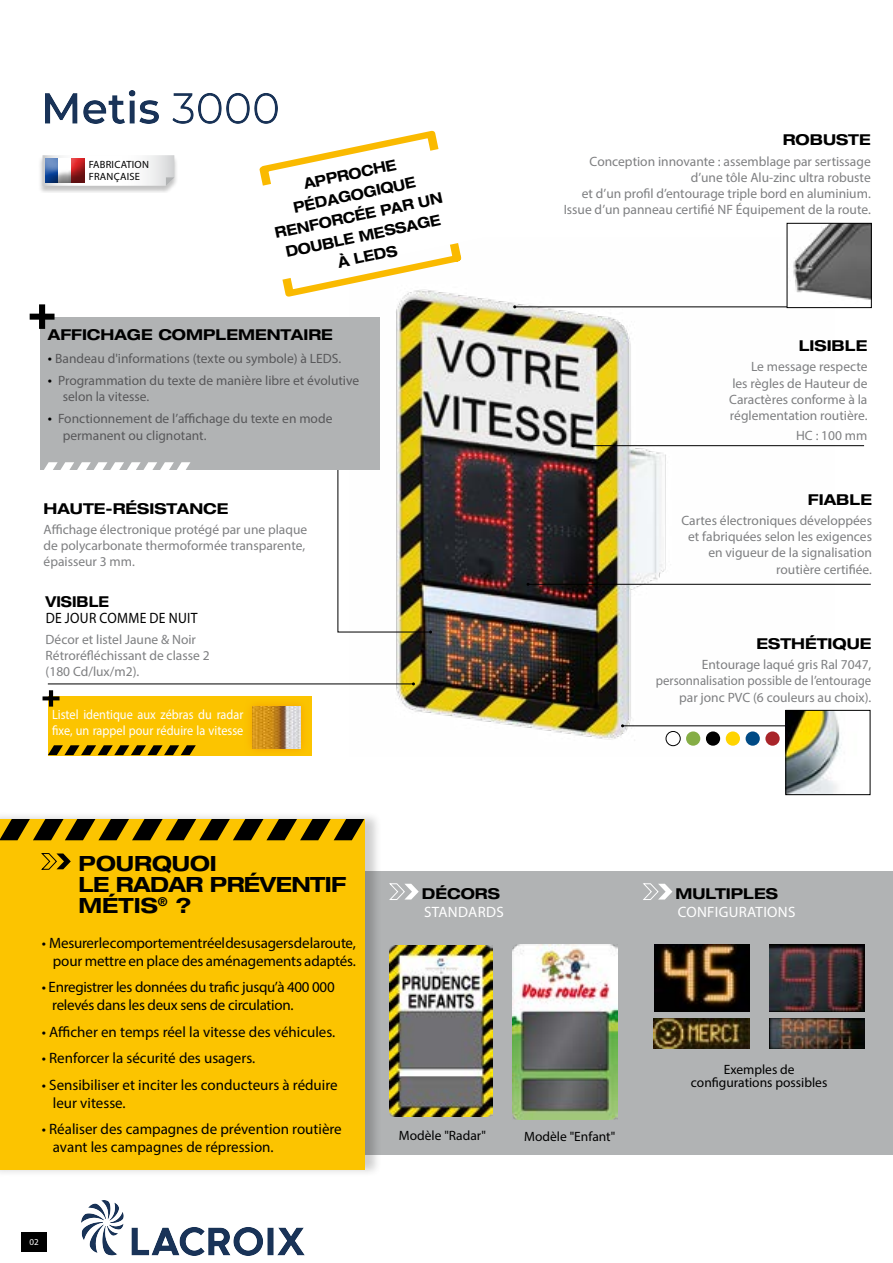
<style>
.page{position:relative;width:893px;height:1263px;background:#fff}
.page>*{position:absolute;margin:0;border:0;box-sizing:border-box;transform-origin:0 0}
.t1{font:700 expanded 21px/21px "Helvetica Neue LT Pro";letter-spacing:-.03em;color:#000}
.t2{font:15px/18px "Myriad Pro";letter-spacing:-.005em;color:#000}
.t3{font:700 expanded 15px "Helvetica Neue LT Pro";color:#000}
.t4{font:700 expanded 15px/21px "Helvetica Neue LT Pro";color:#000;text-align:center;scale:.91 1}
.t5{font:15px "Myriad Pro";letter-spacing:.02em;color:#fff}
.t6{font:15px "Myriad Pro";letter-spacing:.02em;color:#000;scale:.91 1}
.t7{font:13.5px/16.2px "Myriad Pro";color:#7e7f81;text-align:right}
.t8{font:13.5px/16.2px "Myriad Pro";color:#58585a}
.t9{font:13.5px/16.2px "Myriad Pro";color:#fff;scale:.91 1}
.t10{font:13.5px/13.5px "Myriad Pro";color:#000;text-align:center}
.t11{font:10.5px/11.7px "Myriad Pro";letter-spacing:.02em;color:#000}
.t12{font:9px "Myriad Pro";color:#fff}
.s1{font-size:15px;color:#000}
</style>
<div class="page">
<img style="left:349px;top:237px;width:486px;height:510px">
<div style="left:21px;top:1232px;width:26px;height:19px;background:#000"></div>
<hr style="left:622px;top:725px;width:163px;height:1px;background:#000">
<img style="left:787px;top:712px;width:55px;height:81px">
<div style="left:785px;top:710px;width:85px;height:85px;border:1px solid #000"></div>
<hr style="left:515px;top:306px;width:286px;height:1px;background:#000">
<img style="left:789px;top:225px;width:81px;height:81px">
<div style="left:787px;top:223px;width:85px;height:85px;border:1px solid #000"></div>
<hr style="left:573px;top:445px;width:291px;height:1px;background:#000">
<div style="left:39px;top:156px;width:139px;height:37px;background:#000;opacity:.24"></div>
<svg style="left:43px;top:155px;width:131px;height:31px"></svg>
<div style="left:38px;top:146px;width:64px;height:39px;background:#000;opacity:.7"></div>
<div style="left:666px;top:731px;width:14px;height:15px;background:#fff;border-radius:50%"></div>
<div style="left:666px;top:731px;width:14px;height:15px;border:1px solid #000;border-radius:50%"></div>
<div style="left:686px;top:731px;width:14px;height:15px;background:#85ad45;border-radius:50%"></div>
<div style="left:706px;top:731px;width:14px;height:15px;background:#000;border-radius:50%"></div>
<div style="left:726px;top:731px;width:14px;height:15px;background:#ffd400;border-radius:50%"></div>
<div style="left:746px;top:731px;width:14px;height:15px;background:#004a85;border-radius:50%"></div>
<div style="left:765px;top:731px;width:15px;height:15px;background:#a82429;border-radius:50%"></div>
<hr style="left:528px;top:584px;width:343px;height:1px;background:#000">
<div style="left:0;top:871px;width:893px;height:283px;background:#b1b3b4"></div>
<div style="left:0;top:811px;width:382px;height:366px;background:#000;opacity:.2"></div>
<div style="left:0;top:819px;width:364px;height:350px;background:#fcc400"></div>
<svg style="left:41px;top:853px;width:30px;height:17px"></svg>
<svg style="left:0;top:819px;width:365px;height:21px"></svg>
<svg style="left:389px;top:883px;width:30px;height:17px"></svg>
<svg style="left:643px;top:883px;width:29px;height:17px"></svg>
<img style="left:390px;top:946px;width:102px;height:171px">
<img style="left:513px;top:945px;width:104px;height:174px">
<div style="left:40px;top:317px;width:340px;height:153px;background:#b1b3b4"></div>
<svg style="left:30px;top:304px;width:25px;height:25px"></svg>
<img style="left:654px;top:1018px;width:95px;height:31px">
<img style="left:770px;top:1019px;width:95px;height:30px">
<img style="left:770px;top:944px;width:95px;height:67px">
<img style="left:654px;top:944px;width:96px;height:67px">
<svg style="left:337px;top:469px;width:95px;height:164px"></svg>
<svg style="left:259px;top:131px;width:229px;height:166px"></svg>
<svg style="left:44px;top:462px;width:146px;height:8px"></svg>
<hr style="left:48px;top:683px;width:365px;height:1px;background:#000">
<div style="left:48px;top:696px;width:263px;height:60px;background:#fcc400"></div>
<div style="left:244px;top:699px;width:65px;height:58px;background:#f39400;opacity:.75"></div>
<img style="left:252px;top:706px;width:48px;height:42px">
<svg style="left:43px;top:690px;width:17px;height:17px"></svg>
<svg style="left:48px;top:745px;width:148px;height:10px"></svg>
<img style="left:45px;top:90px;width:233px;height:33px">
<img style="left:82px;top:1200px;width:222px;height:55px">
<p class="t11" style="left:89px;top:159px;width:62px">FABRICATION<br>FRANÇAISE</p>
<p class="t4" style="left:264px;top:181px;width:189px;rotate:-12deg">APPROCHE<br>PÉDAGOGIQUE<br>RENFORCÉE PAR UN<br>DOUBLE MESSAGE<br>À LEDS</p>
<p class="t3" style="left:48px;top:326px;width:286px">AFFICHAGE COMPLEMENTAIRE</p>
<p class="t8" style="left:48px;top:350px;width:295px"><span class="s1">•</span> Bandeau d'informations (texte ou symbole) à LEDS.</p>
<p class="t8" style="left:63px;top:372px;width:298px;text-indent:-15px"><span class="s1">•</span> Programmation du texte de manière libre et évolutive selon la vitesse.</p>
<p class="t8" style="left:63px;top:410px;width:271px;text-indent:-15px"><span class="s1">•</span> Fonctionnement de l’affichage du texte en mode permanent ou clignotant.</p>
<p class="t3" style="left:44px;top:499px;width:186px">HAUTE-RÉSISTANCE</p>
<p class="t7" style="left:44px;top:521px;width:265px;text-align:left">Affichage électronique protégé par une plaque de polycarbonate thermoformée transparente, épaisseur 3 mm.</p>
<p class="t4" style="left:46px;top:590px;width:71px">VISIBLE</p>
<p class="t6" style="left:46px;top:609px;width:168px">DE JOUR COMME DE NUIT</p>
<p class="t7" style="left:46px;top:631px;width:165px;text-align:left">Décor et listel Jaune &amp; Noir<br>Rétroréfléchissant de classe 2 (180 Cd/lux/m2).</p>
<p class="t9" style="left:52px;top:706px;width:212px">Listel identique aux zébras du radar fixe, un rappel pour réduire la vitesse</p>
<p class="t3" style="left:783px;top:131px;width:90px">ROBUSTE</p>
<p class="t7" style="left:564px;top:153px;width:309px">Conception innovante : assemblage par sertissage d’une tôle Alu-zinc ultra robuste<br>et d’un profil d’entourage triple bord en aluminium.<br>Issue d’un panneau certifié NF Équipement de la route.</p>
<p class="t3" style="left:799px;top:336px;width:70px">LISIBLE</p>
<p class="t7" style="left:729px;top:358px;width:140px;text-align:justify;text-indent:22px">Le message respecte les règles de Hauteur de Caractères conforme à la réglementation routière.</p>
<p class="t7" style="left:796px;top:427px;width:73px">HC : 100 mm</p>
<p class="t3" style="left:808px;top:490px;width:66px">FIABLE</p>
<p class="t7" style="left:682px;top:512px;width:192px">Cartes électroniques développées et fabriquées selon les exigences en vigueur de la signalisation routière certifiée.</p>
<p class="t3" style="left:756px;top:634px;width:116px">ESTHÉTIQUE</p>
<p class="t7" style="left:656px;top:656px;width:217px">Entourage laqué gris Ral 7047, personnalisation possible de l’entourage par jonc PVC (6 couleurs au choix).</p>
<h1 class="t1" style="left:79px;top:852px;width:269px">POURQUOI<br>LE RADAR PRÉVENTIF<br>MÉTIS<sup>®</sup> ?</h1>
<p class="t2" style="left:42px;top:933px;width:316px;text-align:right">• Mesurer le comportement réel des usagers de la route, pour mettre en place des aménagements adaptés.</p>
<p class="t2" style="left:52px;top:978px;width:284px;text-indent:-11px">• Enregistrer les données du trafic jusqu’à 400 000 relevés dans les deux sens de circulation.</p>
<p class="t2" style="left:42px;top:1022px;width:295px">• Afficher en temps réel la vitesse des véhicules.</p>
<p class="t2" style="left:42px;top:1049px;width:215px">• Renforcer la sécurité des usagers.</p>
<p class="t2" style="left:53px;top:1075px;width:286px;text-indent:-11px">• Sensibiliser et inciter les conducteurs à réduire leur vitesse.</p>
<p class="t2" style="left:53px;top:1120px;width:290px;text-indent:-11px">• Réaliser des campagnes de prévention routière avant les campagnes de répression.</p>
<p class="t12" style="left:29px;top:1236px;width:11px">02</p>
<p class="t3" style="left:422px;top:884px;width:80px">DÉCORS</p>
<p class="t5" style="left:424px;top:902px;width:81px">STANDARDS</p>
<p class="t10" style="left:399px;top:1129px;width:89px">Modèle "Radar"</p>
<p class="t10" style="left:524px;top:1129px;width:93px">Modèle "Enfant"</p>
<p class="t3" style="left:676px;top:884px;width:104px">MULTIPLES</p>
<p class="t5" style="left:678px;top:902px;width:119px">CONFIGURATIONS</p>
<p class="t10" style="left:691px;top:1062px;width:138px">Exemples de configurations possibles</p>
</div>
